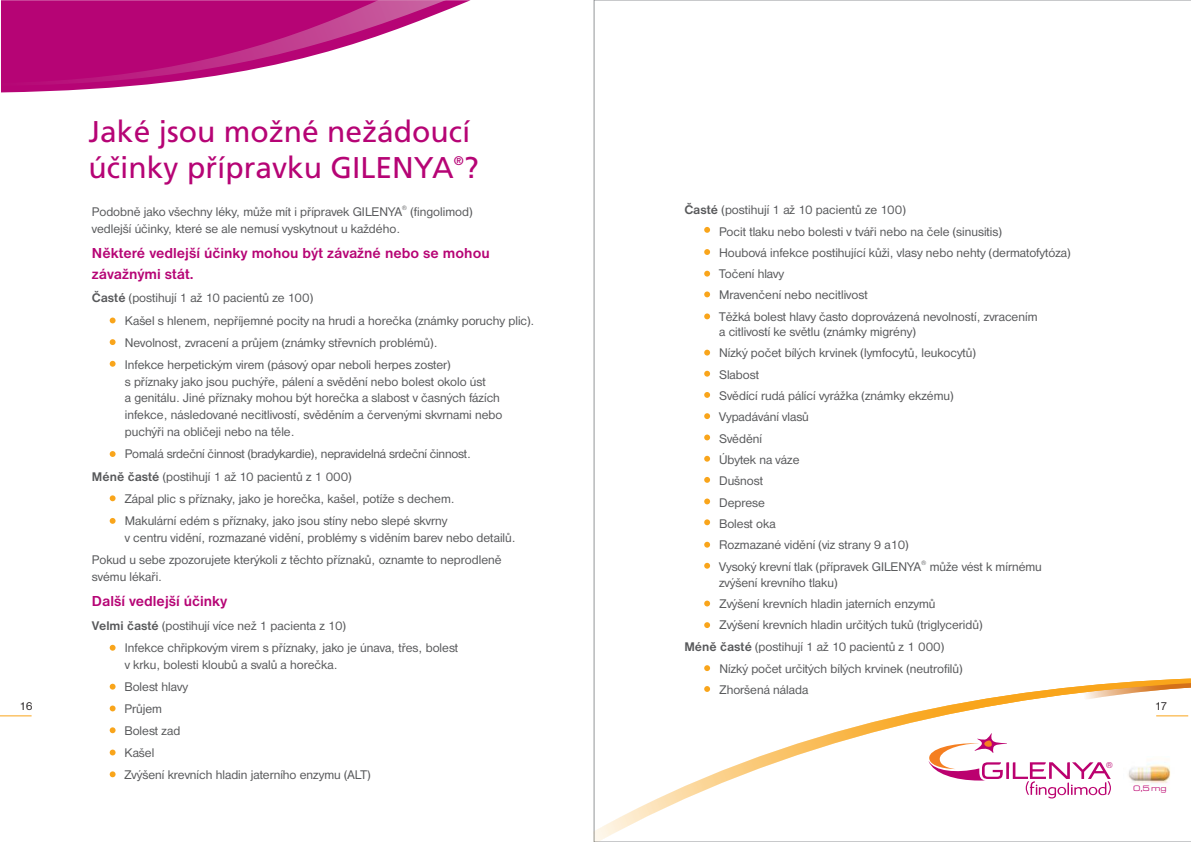
<style>
.page{position:relative;width:1191px;height:842px;background:#fff}
.page>*{position:absolute;margin:0;border:0;box-sizing:border-box;transform-origin:0 0}
.t1{font:30px "Frutiger LT Pro";color:#b60475}
.t2{font:700 15px/20.2px "Nimbus Sans DEE";color:#b60475}
.t3{font:13px/21.3px "Nimbus Sans DEE";color:#57585a}
.t4{font:13px/22.6px "Nimbus Sans DEE";letter-spacing:-.02em;color:#57585a}
.t5{font:12.5px "Frutiger LT Pro";color:#b60475}
.t6{font:12px "Nimbus Sans DEE";color:#231f20}
.t7{font:8.8px "Nimbus Sans DEE";color:#bb016f}
.t8{font:expanded 8.1px "Eurostile TEE";color:#bb016f}
.t9{font:6.5px "Nimbus Sans DEE";color:#57585a}
.s1{font-weight:700}
</style>
<div class="page">
<svg style="left:593px;top:678px;width:598px;height:164px"></svg>
<svg style="left:1px;top:0;width:469px;height:92px"></svg>
<svg style="left:1px;top:0;width:447px;height:86px"></svg>
<svg style="left:110px;top:318px;width:6px;height:5px"></svg>
<svg style="left:110px;top:339px;width:6px;height:6px"></svg>
<svg style="left:110px;top:518px;width:6px;height:6px"></svg>
<svg style="left:110px;top:361px;width:6px;height:6px"></svg>
<svg style="left:110px;top:495px;width:6px;height:6px"></svg>
<svg style="left:110px;top:645px;width:6px;height:6px"></svg>
<svg style="left:704px;top:227px;width:6px;height:6px"></svg>
<svg style="left:704px;top:249px;width:6px;height:6px"></svg>
<svg style="left:704px;top:271px;width:6px;height:6px"></svg>
<svg style="left:704px;top:291px;width:6px;height:6px"></svg>
<svg style="left:704px;top:313px;width:6px;height:6px"></svg>
<svg style="left:704px;top:350px;width:6px;height:6px"></svg>
<svg style="left:704px;top:371px;width:6px;height:6px"></svg>
<svg style="left:704px;top:392px;width:6px;height:6px"></svg>
<svg style="left:704px;top:413px;width:6px;height:6px"></svg>
<svg style="left:704px;top:434px;width:6px;height:6px"></svg>
<svg style="left:704px;top:456px;width:6px;height:6px"></svg>
<svg style="left:704px;top:477px;width:6px;height:6px"></svg>
<svg style="left:704px;top:498px;width:6px;height:6px"></svg>
<svg style="left:704px;top:519px;width:6px;height:6px"></svg>
<svg style="left:704px;top:542px;width:6px;height:6px"></svg>
<svg style="left:704px;top:563px;width:6px;height:6px"></svg>
<svg style="left:704px;top:601px;width:6px;height:5px"></svg>
<svg style="left:704px;top:622px;width:6px;height:6px"></svg>
<svg style="left:704px;top:665px;width:6px;height:6px"></svg>
<svg style="left:110px;top:451px;width:6px;height:6px"></svg>
<svg style="left:110px;top:684px;width:6px;height:6px"></svg>
<svg style="left:110px;top:705px;width:6px;height:6px"></svg>
<svg style="left:110px;top:727px;width:6px;height:6px"></svg>
<svg style="left:110px;top:749px;width:6px;height:6px"></svg>
<svg style="left:110px;top:771px;width:6px;height:6px"></svg>
<svg style="left:704px;top:686px;width:6px;height:6px"></svg>
<hr style="left:1156px;top:715px;width:32px;height:1px;background:#f9a51b">
<hr style="left:0;top:715px;width:32px;height:1px;background:#f9a51b">
<img style="left:1123px;top:757px;width:51px;height:34px">
<svg style="left:928px;top:733px;width:183px;height:65px"></svg>
<h1 class="t1" style="left:89px;top:119px;width:383px">Jaké jsou možné nežádoucí</h1>
<p class="t5" style="left:454px;top:156px;width:11px">®</p>
<h1 class="t1" style="left:89px;top:155px;width:392px">účinky přípravku GILENYA ?</h1>
<p class="t9" style="left:402px;top:204px;width:7px">®</p>
<p class="t3" style="left:92px;top:203px;width:382px;line-height:16.9px">Podobně jako všechny léky, může mít i přípravek GILENYA (fingolimod) vedlejší účinky, které se ale nemusí vyskytnout u každého.</p>
<p class="t3" style="left:719px;top:199px;width:353px;text-indent:-35px"><span class="s1">Časté</span> (postihují 1 až 10 pacientů ze 100)<br>Pocit tlaku nebo bolesti v tváři nebo na čele (sinusitis)<br>Houbová infekce postihující kůži, vlasy nebo nehty (dermatofytóza)<br>Točení hlavy<br>Mravenčení nebo necitlivost<br>Těžká bolest hlavy často doprovázená nevolností, zvracením</p>
<p class="t3" style="left:719px;top:321px;width:258px">a citlivostí ke světlu (známky migrény)<br>Nízký počet bílých krvinek (lymfocytů, leukocytů)<br>Slabost<br>Svědící rudá pálící vyrážka (známky ekzému)<br>Vypadávání vlasů<br>Svědění<br>Úbytek na váze<br>Dušnost<br>Deprese<br>Bolest oka<br>Rozmazané vidění (viz strany 9 a10)</p>
<p class="t9" style="left:921px;top:559px;width:7px">®</p>
<p class="t3" style="left:719px;top:559px;width:324px;line-height:15.4px">Vysoký krevní tlak (přípravek GILENYA může vést k mírnému zvýšení krevního tlaku)</p>
<p class="t3" style="left:719px;top:593px;width:218px">Zvýšení krevních hladin jaterních enzymů</p>
<p class="t3" style="left:719px;top:614px;width:264px">Zvýšení krevních hladin určitých tuků (triglyceridů)</p>
<p class="t3" style="left:684px;top:636px;width:261px"><span class="s1">Méně časté</span> (postihují 1 až 10 pacientů z 1 000)</p>
<p class="t3" style="left:719px;top:658px;width:245px">Nízký počet určitých bílých krvinek (neutrofilů)</p>
<p class="t3" style="left:719px;top:679px;width:90px">Zhoršená nálada</p>
<p class="t2" style="left:92px;top:243px;width:399px">Některé vedlejší účinky mohou být závažné nebo se mohou závažnými stát.</p>
<p class="t3" style="left:125px;top:287px;width:411px;line-height:22.1px;text-indent:-33px"><span class="s1">Časté</span> (postihují 1 až 10 pacientů ze 100)<br>Kašel s hlenem, nepříjemné pocity na hrudi a horečka (známky poruchy plic).<br>Nevolnost, zvracení a průjem (známky střevních problémů).<br>Infekce herpetickým virem (pásový opar neboli herpes zoster)</p>
<p class="t3" style="left:125px;top:373px;width:379px;line-height:16.9px">s příznaky jako jsou puchýře, pálení a svědění nebo bolest okolo úst<br>a genitálu. Jiné příznaky mohou být horečka a slabost v časných fázích infekce, následované necitlivostí, svěděním a červenými skvrnami nebo puchýři na obličeji nebo na těle.</p>
<p class="t4" style="left:92px;top:442px;width:380px;text-indent:33px">Pomalá srdeční činnost (bradykardie), nepravidelná srdeční činnost.<br><span class="s1">Méně časté</span> (postihují 1 až 10 pacientů z 1 000)</p>
<p class="t3" style="left:125px;top:488px;width:331px;line-height:22px">Zápal plic s příznaky, jako je horečka, kašel, potíže s dechem.<br>Makulární edém s příznaky, jako jsou stíny nebo slepé skvrny</p>
<p class="t3" style="left:92px;top:527px;width:425px;line-height:22px;text-indent:33px">v centru vidění, rozmazané vidění, problémy s viděním barev nebo detailů.<br>Pokud u sebe zpozorujete kterýkoli z těchto příznaků, oznamte to neprodleně</p>
<p class="t3" style="left:92px;top:566px;width:72px">svému lékaři.</p>
<p class="t3" style="left:125px;top:614px;width:335px;line-height:22.3px;text-indent:-33px"><span class="s1">Velmi časté</span> (postihují více než 1 pacienta z 10)<br>Infekce chřipkovým virem s příznaky, jako je únava, třes, bolest</p>
<p class="t3" style="left:124px;top:654px;width:248px;line-height:22px">v krku, bolesti kloubů a svalů a horečka.<br>Bolest hlavy<br>Průjem<br>Bolest zad<br>Kašel<br>Zvýšení krevních hladin jaterního enzymu (ALT)</p>
<p class="t2" style="left:92px;top:591px;width:137px">Další vedlejší účinky</p>
<p class="t6" style="left:20px;top:698px;width:15px">16</p>
<p class="t6" style="left:1154px;top:698px;width:14px">17</p>
<p class="t7" style="left:1106px;top:760px;width:9px">®</p>
<p class="t8" style="left:1133px;top:783px;width:35px">0,5 mg</p>
</div>
